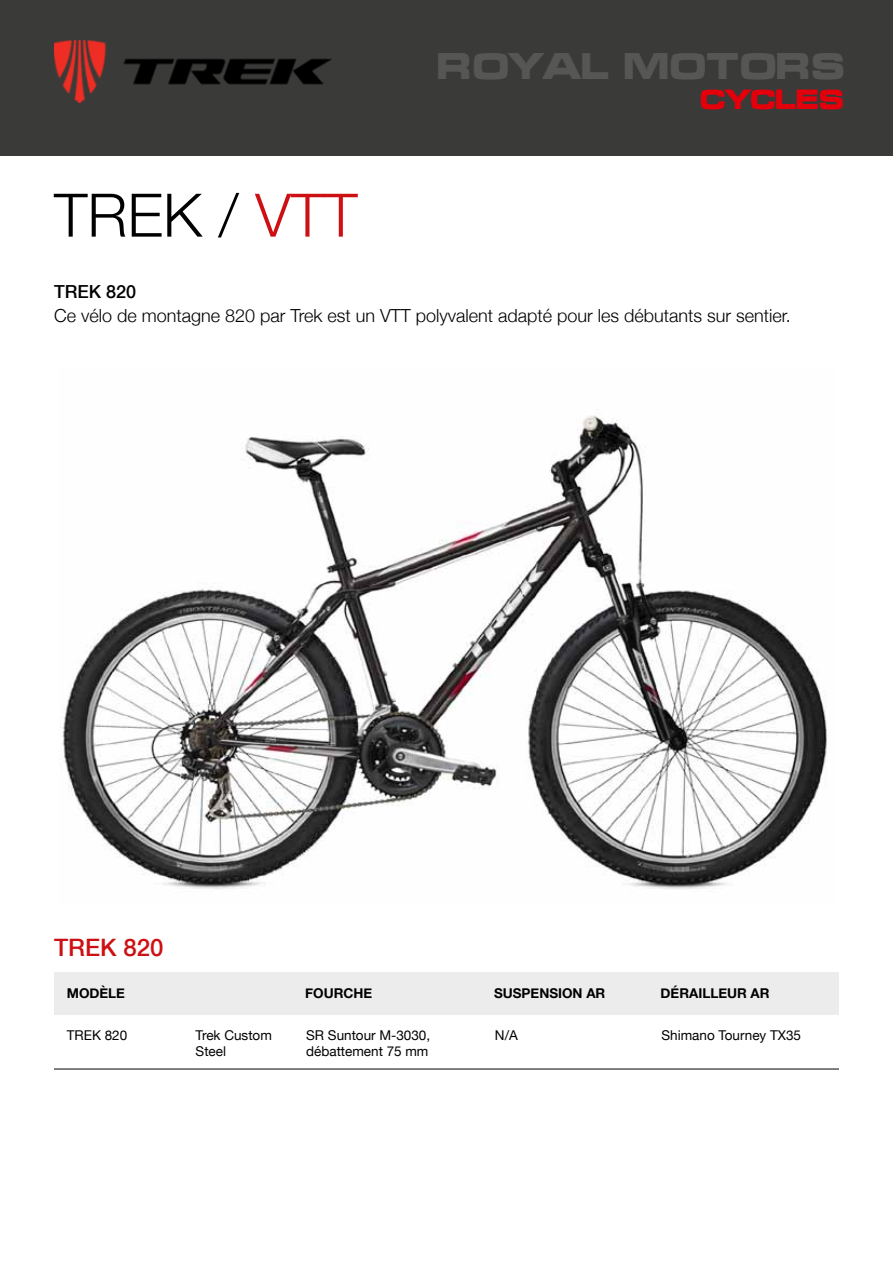
<style>
.page{position:relative;width:893px;height:1263px;background:#fff}
.page>*{position:absolute;margin:0;border:0;box-sizing:border-box;transform-origin:0 0}
.t1{font:300 60px "Helvetica Neue";color:#000}
.t2{font:700 36.15px "Micra";letter-spacing:-.1em;color:#565655}
.t3{font:700 27px "Micra";letter-spacing:-.1em;color:#e3000b}
.t4{font:500 24px "Helvetica Neue";color:#cd1013}
.t5{font:300 18px "Helvetica Neue";color:#000}
.t6{font:500 18px "Helvetica Neue";color:#000}
.t7{font:13.5px/16.2px "Helvetica Neue";color:#000}
.t8{font:700 13.5px "Helvetica Neue";color:#000}
.s1{color:#cd1013}
</style>
<div class="page">
<img style="left:61px;top:416px;width:766px;height:473px">
<hr style="left:54px;top:1069px;width:785px;height:1px;background:#000">
<div style="left:54px;top:972px;width:785px;height:42px;background:#ececec"></div>
<div style="left:0;top:0;width:893px;height:155px;background:#3a3a39"></div>
<img style="left:54px;top:40px;width:277px;height:63px">
<h1 class="t1" style="left:54px;top:167px;width:305px">TREK / <span class="s1">VTT</span></h1>
<h2 class="t2" style="left:436px;top:47px;width:413px">ROYAL MOTORS</h2>
<h3 class="t3" style="left:699px;top:85px;width:148px">CYCLES</h3>
<p class="t6" style="left:54px;top:277px;width:84px">TREK 820</p>
<p class="t5" style="left:54px;top:301px;width:738px">Ce vélo de montagne 820 par Trek est un VTT polyvalent adapté pour les débutants sur sentier.</p>
<h3 class="t4" style="left:54px;top:928px;width:111px">TREK 820</h3>
<p class="t8" style="left:67px;top:982px;width:60px">MODÈLE</p>
<p class="t8" style="left:305px;top:982px;width:69px">FOURCHE</p>
<p class="t8" style="left:494px;top:982px;width:113px">SUSPENSION AR</p>
<p class="t8" style="left:661px;top:982px;width:110px">DÉRAILLEUR AR</p>
<p class="t7" style="left:67px;top:1028px;width:62px">TREK 820</p>
<p class="t7" style="left:196px;top:1028px;width:78px">Trek Custom<br>Steel</p>
<p class="t7" style="left:306px;top:1028px;width:126px">SR Suntour M-3030, débattement 75 mm</p>
<p class="t7" style="left:495px;top:1028px;width:24px">N/A</p>
<p class="t7" style="left:661px;top:1028px;width:141px">Shimano Tourney TX35</p>
</div>
